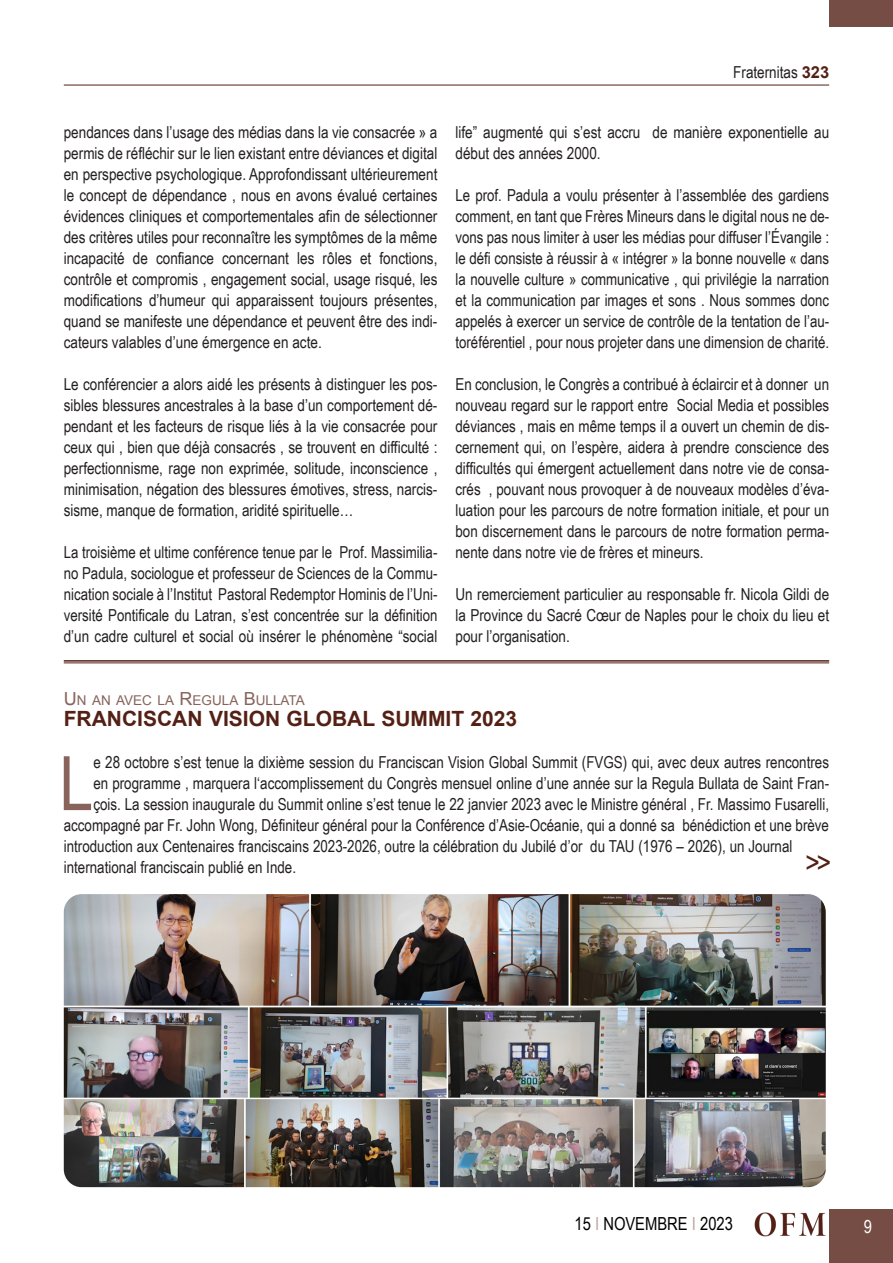
<style>
.page{position:relative;width:893px;height:1263px;background:#fff}
.page>*{position:absolute;margin:0;border:0;box-sizing:border-box;transform-origin:0 0}
.Testo_normal{font:75.15px "Arial Narrow";color:#87635b}
.Testo_sinEspacio{font:30px "Arial Narrow";color:#542015}
.Titolo{font:700 21px "Arial";color:#542015}
.t1{font:18px "Arial Narrow";color:#000}
.t2{font:18px "Arial Narrow";color:#fff}
.Testo_normal-2{font:16.5px/21px "Arial Narrow";color:#231f20;text-align:justify}
.Titolo_piccolo{font:13.5px "Arial";color:#87635b}
.s1{font-family:"Arial";font-weight:700;color:#542015}
.s2{font-size:18px}
.s3{color:#bba6a1}
</style>
<div class="page">
<div style="left:829px;top:1209px;width:64px;height:54px;background:#764d44"></div>
<hr style="left:64px;top:85px;width:765px;height:1px;background:#542015">
<div style="left:829px;top:0;width:64px;height:27px;background:#764d44"></div>
<img style="left:755px;top:1212px;width:71px;height:24px">
<hr style="left:64px;top:660px;width:765px;height:2px;background:#542015">
<hr style="left:64px;top:663px;width:765px;height:1px;background:#542015">
<img style="left:64px;top:894px;width:762px;height:293px">
<p class="Testo_normal-2" style="left:733px;top:61px;width:97px">Fraternitas <span class="s1">323</span></p>
<p class="Testo_normal-2" style="left:64px;top:121px;width:375px">pendances dans l’usage des médias dans la vie consacrée » a permis de réfléchir sur le lien existant entre déviances et digital en perspective psychologique. Approfondissant ultérieurement le concept de dépendance , nous en avons évalué certaines évidences cliniques et comportementales afin de sélectionner des critères utiles pour reconnaître les symptômes de la même incapacité de confiance concernant les rôles et fonctions, contrôle et compromis , engagement social, usage risqué, les modifications d’humeur qui apparaissent toujours présentes, quand se manifeste une dépendance et peuvent être des indi&shy;cateurs valables d’une émergence en acte.</p>
<p class="Testo_normal-2" style="left:64px;top:373px;width:375px">Le conférencier a alors aidé les présents à distinguer les pos&shy;sibles blessures ancestrales à la base d’un comportement dé&shy;pendant et les facteurs de risque liés à la vie consacrée pour ceux qui , bien que déjà consacrés , se trouvent en difficulté : perfectionnisme, rage non exprimée, solitude, inconscience , minimisation, négation des blessures émotives, stress, narcis&shy;sisme, manque de formation, aridité spirituelle…</p>
<p class="Testo_normal-2" style="left:64px;top:541px;width:375px">La troisième et ultime conférence tenue par le Prof. Massimilia&shy;no Padula, sociologue et professeur de Sciences de la Commu&shy;nication sociale à l’Institut Pastoral Redemptor Hominis de l’Uni&shy;versité Pontificale du Latran, s’est concentrée sur la définition d’un cadre culturel et social où insérer le phénomène “social</p>
<p class="Testo_normal-2" style="left:455px;top:121px;width:375px">life” augmenté qui s’est accru de manière exponentielle au début des années 2000.</p>
<p class="Testo_normal-2" style="left:455px;top:184px;width:375px">Le prof. Padula a voulu présenter à l’assemblée des gardiens comment, en tant que Frères Mineurs dans le digital nous ne de&shy;vons pas nous limiter à user les médias pour diffuser l’Évangile : le défi consiste à réussir à « intégrer » la bonne nouvelle « dans la nouvelle culture » communicative , qui privilégie la narration et la communication par images et sons . Nous sommes donc appelés à exercer un service de contrôle de la tentation de l’au&shy;toréférentiel , pour nous projeter dans une dimension de charité.</p>
<p class="Testo_normal-2" style="left:455px;top:373px;width:375px">En conclusion, le Congrès a contribué à éclaircir et à donner un nouveau regard sur le rapport entre Social Media et possibles déviances , mais en même temps il a ouvert un chemin de dis&shy;cernement qui, on l’espère, aidera à prendre conscience des difficultés qui émergent actuellement dans notre vie de consa&shy;crés , pouvant nous provoquer à de nouveaux modèles d’éva&shy;luation pour les parcours de notre formation initiale, et pour un bon discernement dans le parcours de notre formation perma&shy;nente dans notre vie de frères et mineurs.</p>
<p class="Testo_normal-2" style="left:455px;top:583px;width:375px">Un remerciement particulier au responsable fr. Nicola Gildi de la Province du Sacré Cœur de Naples pour le choix du lieu et pour l’organisation.</p>
<p class="Titolo_piccolo" style="left:64px;top:691px;width:243px"><span class="s2">U</span> N AN AVEC LA <span class="s2">R</span>EGULA <span class="s2">B</span> ULLATA</p>
<p class="Titolo" style="left:64px;top:705px;width:455px">FRANCISCAN VISION GLOBAL SUMMIT 2023</p>
<p class="Testo_normal" style="left:59px;top:728px;width:35px">L</p>
<p class="Testo_normal-2" style="left:93px;top:751px;width:737px">e 28 octobre s’est tenue la dixième session du Franciscan Vision Global Summit (FVGS) qui, avec deux autres rencontres</p>
<p class="Testo_normal-2" style="left:93px;top:772px;width:737px">en programme , marquera l‘accomplissement du Congrès mensuel online d’une année sur la Regula Bullata de Saint Fran-</p>
<p class="Testo_normal-2" style="left:93px;top:793px;width:737px">çois. La session inaugurale du Summit online s’est tenue le 22 janvier 2023 avec le Ministre général , Fr. Massimo Fusarelli,</p>
<p class="Testo_normal-2" style="left:64px;top:814px;width:767px">accompagné par Fr. John Wong, Définiteur général pour la Conférence d’Asie-Océanie, qui a donné sa bénédiction et une brève</p>
<p class="Testo_normal-2" style="left:64px;top:835px;width:730px">introduction aux Centenaires franciscains 2023-2026, outre la célébration du Jubilé d’or du TAU (1976 – 2026), un Journal</p>
<p class="Testo_normal-2" style="left:64px;top:856px;width:234px">international franciscain publié en Inde.</p>
<p class="Testo_sinEspacio" style="left:805px;top:840px;width:27px">&gt;&gt;</p>
<p class="t1" style="left:575px;top:1210px;width:160px">15 <span class="s3">I</span> NOVEMBRE <span class="s3">I</span> 2023</p>
<p class="t2" style="left:864px;top:1213px;width:10px">9</p>
</div>
